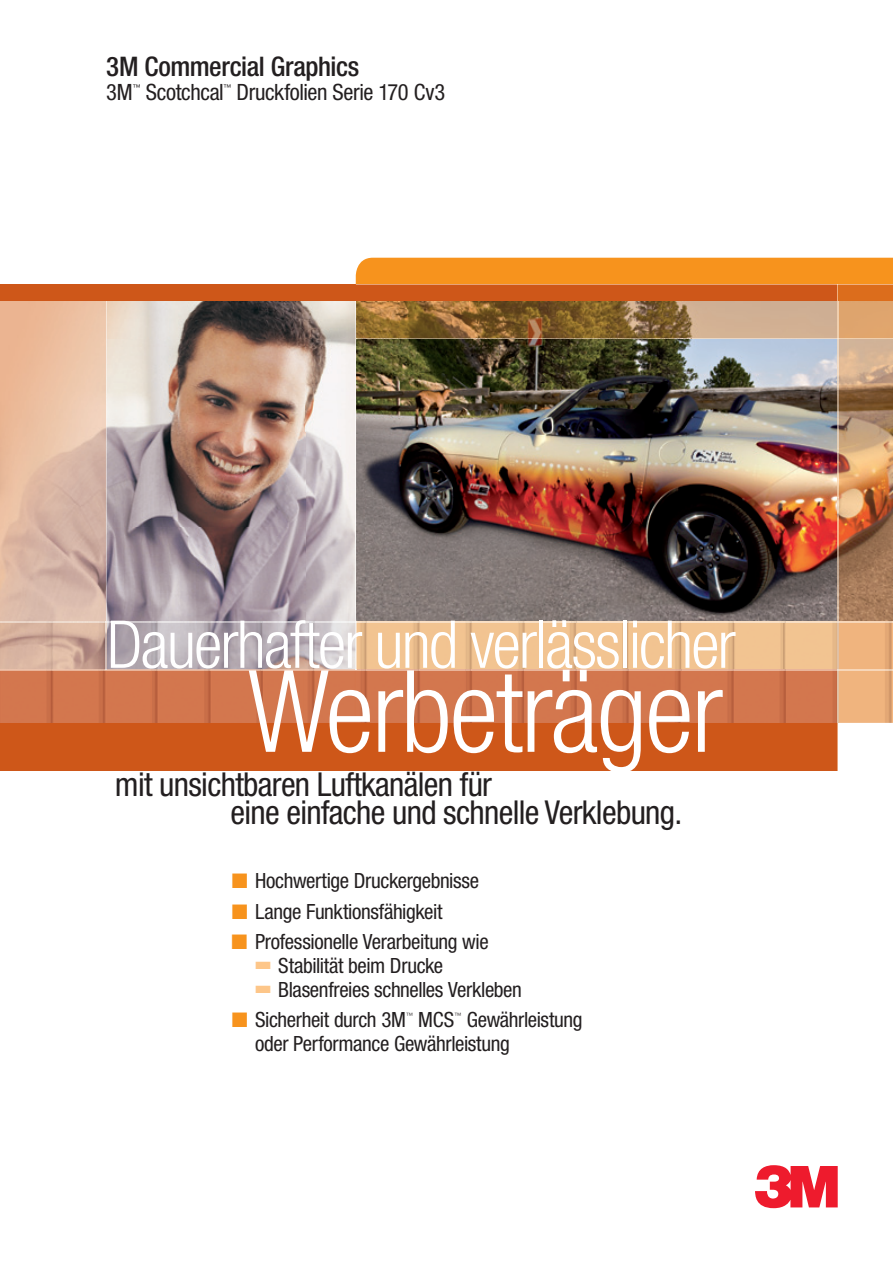
<style>
.page{position:relative;width:893px;height:1263px;background:#fff}
.page>*{position:absolute;margin:0;border:0;box-sizing:border-box;transform-origin:0 0}
.t1{font:300 condensed 114px "Helvetica Neue LT";letter-spacing:-.02em;color:#fff}
.t2{font:300 condensed 66px "Helvetica Neue LT";letter-spacing:-.03em;color:#fff}
.t3{font:condensed 33px/28.5px "Helvetica Neue LT";letter-spacing:-.02em;color:#231f20}
.t4{font:500 condensed 27px "Helvetica Neue LT";letter-spacing:-.015em;color:#231f20}
.t5{font:condensed 22.5px "Helvetica Neue LT";letter-spacing:-.015em;color:#231f20}
.t6{font:condensed 21px/24px "Helvetica Neue LT";letter-spacing:-.02em;color:#231f20}
.t7{font:condensed 7.8px "Helvetica Neue LT";color:#231f20}
.t8{font:300 condensed 7.35px "Helvetica Neue LT";color:#231f20}
.s1{color:#f7931d}
</style>
<div class="page">
<img style="left:357px;top:339px;width:480px;height:282px">
<svg style="left:755px;top:1165px;width:83px;height:43px"></svg>
<div style="left:0;top:670px;width:838px;height:101px;background:#ce5719"></div>
<img style="left:839px;top:339px;width:54px;height:384px">
<img style="left:107px;top:339px;width:199px;height:330px">
<img style="left:306px;top:339px;width:49px;height:282px">
<img style="left:306px;top:623px;width:531px;height:46px">
<img style="left:0;top:671px;width:837px;height:52px">
<img style="left:0;top:339px;width:107px;height:330px">
<img style="left:355px;top:339px;width:2px;height:330px">
<img style="left:355px;top:623px;width:1px;height:46px">
<img style="left:0;top:669px;width:893px;height:2px">
<img style="left:0;top:669px;width:355px;height:1px">
<img style="left:106px;top:623px;width:1px;height:46px">
<img style="left:837px;top:339px;width:2px;height:384px">
<hr style="left:837px;top:723px;width:1px;height:48px;background:#e7a278">
<img style="left:357px;top:621px;width:536px;height:2px">
<hr style="left:356px;top:621px;width:481px;height:1px;background:#fff">
<img style="left:0;top:621px;width:355px;height:2px">
<svg style="left:0;top:258px;width:893px;height:81px;background:#cb915e"></svg>
<p class="t4" style="left:106px;top:51px;width:255px">3M Commercial Graphics</p>
<p class="t5" style="left:106px;top:79px;width:28px">3M</p>
<p class="t7" style="left:133px;top:83px;width:9px">™</p>
<p class="t5" style="left:146px;top:79px;width:80px">Scotchcal</p>
<p class="t7" style="left:224px;top:83px;width:9px">™</p>
<p class="t5" style="left:237px;top:79px;width:210px">Druckfolien Serie 170 Cv3</p>
<h2 class="t2" style="left:107px;top:607px;width:630px">Dauerhafter und verlässlicher</h2>
<h1 class="t1" style="left:247px;top:646px;width:477px">Werbeträger</h1>
<h3 class="t3" style="left:230px;top:769px;width:454px;text-indent:-116px">mit unsichtbaren Luftkanälen für<br>eine einfache und schnelle Verklebung.</h3>
<p class="t6" style="left:232px;top:869px;width:249px"><span class="s1">■</span> Hochwertige Druckergebnisse</p>
<p class="t6" style="left:232px;top:899px;width:212px"><span class="s1">■</span> Lange Funktionsfähigkeit</p>
<p class="t6" style="left:232px;top:929px;width:258px"><span class="s1">■</span> Professionelle Verarbeitung wie</p>
<p class="t6" style="left:255px;top:953px;width:190px"><sup>■</sup> Stabilität beim Drucke</p>
<p class="t6" style="left:255px;top:977px;width:268px"><sup>■</sup> Blasenfreies schnelles Verkleben</p>
<p class="t6" style="left:232px;top:1008px;width:176px"><span class="s1">■</span> Sicherheit durch 3M</p>
<p class="t8" style="left:406px;top:1011px;width:9px">™</p>
<p class="t6" style="left:418px;top:1008px;width:38px">MCS</p>
<p class="t8" style="left:455px;top:1011px;width:9px">™</p>
<p class="t6" style="left:255px;top:1008px;width:329px;text-indent:212px">Gewährleistung oder Performance Gewährleistung</p>
</div>
